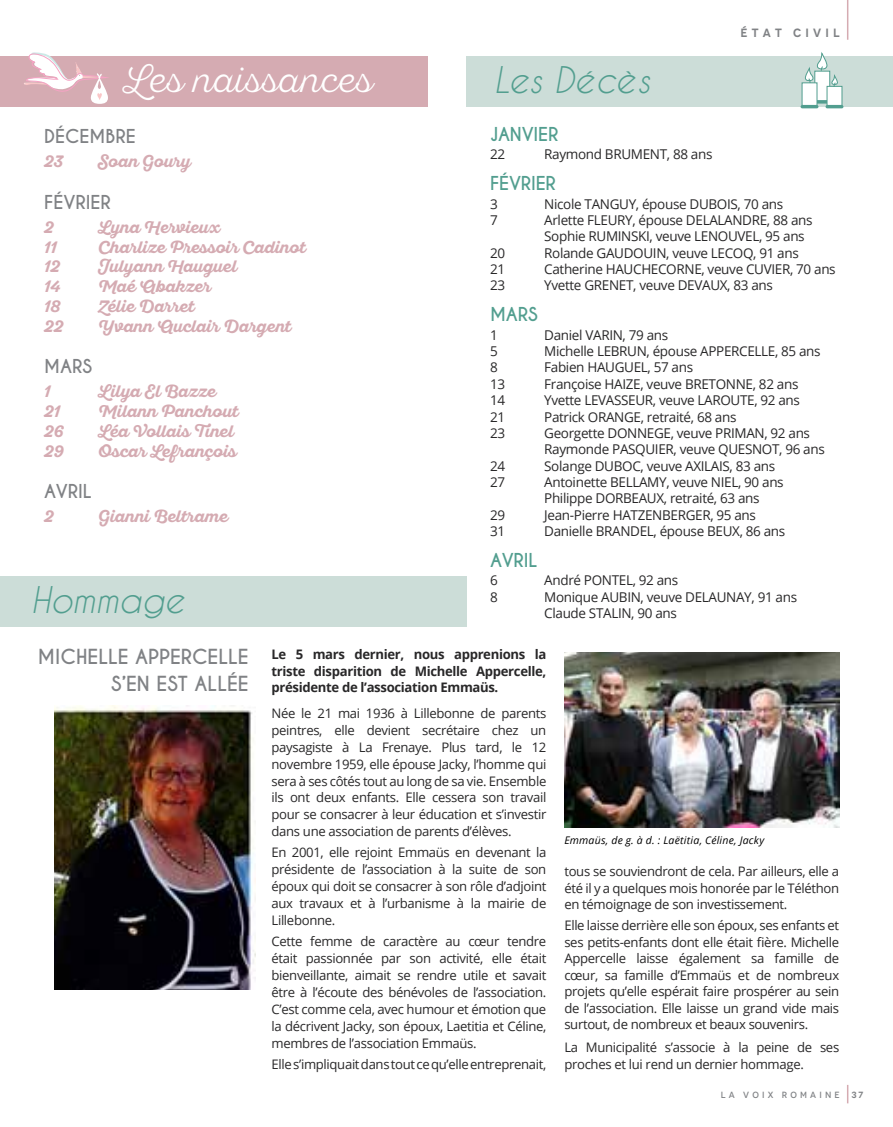
<style>
.page{position:relative;width:893px;height:1127px;background:#fff}
.page>*{position:absolute;margin:0;border:0;box-sizing:border-box;transform-origin:0 0}
.t1{font:300 36px "Sant Elia Script Alt";color:#fff}
.t2{font:italic 34.5px "Caviar Dreams";color:#529e8f}
.t3{font:700 19.5px/27.6px "Caviar Dreams";color:#808285;text-align:right}
.t4{font:700 18px "Caviar Dreams";color:#808285}
.t5{font:700 18px "Caviar Dreams";letter-spacing:-.01em;color:#529e8f}
.t6{font:700 16.5px "Sant Elia Script";color:#d5abb2}
.t7{font:13.5px/16.4px "Open Sans";letter-spacing:-.025em;color:#292829}
.t8{font:13.2px/17px "Open Sans";letter-spacing:-.025em;color:#292829;text-align:justify}
.t9{font:700 13.2px/17px "Open Sans";letter-spacing:-.025em;color:#292829;text-align:justify}
.t10{font:600 12px "Novecento";letter-spacing:.35em;color:#808285}
.t11{font:italic 10.5px "Open Sans";letter-spacing:.02em;color:#000}
.t12{font:500 9px "Novecento";letter-spacing:.35em;color:#808285}
.t13{font:600 9px "Novecento";color:#808285}
</style>
<div class="page">
<div style="left:466px;top:56px;width:427px;height:50px;background:#ccddd8"></div>
<div style="left:0;top:576px;width:466px;height:50px;background:#ccddd8"></div>
<div style="left:0;top:56px;width:427px;height:50px;background:#d5abb2"></div>
<svg style="left:817px;top:88px;width:10px;height:12px"></svg>
<svg style="left:813px;top:100px;width:18px;height:4px"></svg>
<div style="left:827px;top:86px;width:15px;height:20px;background:#fff"></div>
<hr style="left:825px;top:105px;width:18px;height:3px;background:#529e8f;border-radius:2px">
<div style="left:802px;top:82px;width:15px;height:24px;background:#fff"></div>
<hr style="left:801px;top:105px;width:17px;height:3px;background:#529e8f;border-radius:2px">
<svg style="left:804px;top:53px;width:34px;height:35px"></svg>
<svg style="left:24px;top:52px;width:84px;height:52px"></svg>
<svg style="left:847px;top:1085px;width:1px;height:18px"></svg>
<hr style="left:847px;top:0;width:1px;height:40px;background:#d5abb2">
<img style="left:564px;top:653px;width:275px;height:174px">
<img style="left:55px;top:705px;width:200px;height:284px">
<p class="t10" style="left:740px;top:25px;width:101px">ÉTAT CIVIL</p>
<h1 class="t1" style="left:123px;top:55px;width:250px">Les naissances</h1>
<h3 class="t4" style="left:44px;top:126px;width:93px">DÉCEMBRE</h3>
<p class="t6" style="left:44px;top:152px;width:21px">23</p>
<p class="t6" style="left:98px;top:152px;width:94px">Soan Goury</p>
<h3 class="t4" style="left:44px;top:191px;width:68px">FÉVRIER</h3>
<p class="t6" style="left:44px;top:217px;width:11px">2</p>
<p class="t6" style="left:98px;top:217px;width:123px">Lyna Hervieux</p>
<p class="t6" style="left:44px;top:237px;width:14px">11</p>
<p class="t6" style="left:98px;top:237px;width:209px">Charlize Pressoir Cadinot</p>
<p class="t6" style="left:44px;top:257px;width:18px">12</p>
<p class="t6" style="left:98px;top:257px;width:140px">Julyann Hauguel</p>
<p class="t6" style="left:44px;top:277px;width:18px">14</p>
<p class="t6" style="left:98px;top:277px;width:114px">Maé Abakzer</p>
<p class="t6" style="left:44px;top:297px;width:18px">18</p>
<p class="t6" style="left:98px;top:297px;width:98px">Zélie Darret</p>
<p class="t6" style="left:44px;top:316px;width:21px">22</p>
<p class="t6" style="left:98px;top:316px;width:194px">Yvann Auclair Dargent</p>
<h3 class="t4" style="left:44px;top:355px;width:50px">MARS</h3>
<p class="t6" style="left:44px;top:382px;width:8px">1</p>
<p class="t6" style="left:98px;top:382px;width:119px">Lilya El Bazze</p>
<p class="t6" style="left:44px;top:402px;width:18px">21</p>
<p class="t6" style="left:98px;top:402px;width:141px">Milann Panchout</p>
<p class="t6" style="left:44px;top:421px;width:21px">26</p>
<p class="t6" style="left:98px;top:421px;width:137px">Léa Vollais Tinel</p>
<p class="t6" style="left:44px;top:441px;width:21px">29</p>
<p class="t6" style="left:98px;top:441px;width:140px">Oscar Lefrançois</p>
<h3 class="t4" style="left:44px;top:480px;width:49px">AVRIL</h3>
<p class="t6" style="left:44px;top:507px;width:11px">2</p>
<p class="t6" style="left:98px;top:507px;width:131px">Gianni Beltrame</p>
<h2 class="t2" style="left:494px;top:60px;width:158px">Les Décès</h2>
<h3 class="t5" style="left:490px;top:123px;width:70px">JANVIER</h3>
<p class="t7" style="left:490px;top:146px;width:17px">22</p>
<p class="t7" style="left:544px;top:146px;width:170px">Raymond BRUMENT, 88 ans</p>
<h3 class="t5" style="left:490px;top:172px;width:67px">FÉVRIER</h3>
<p class="t7" style="left:490px;top:195px;width:9px">3</p>
<p class="t7" style="left:544px;top:195px;width:241px">Nicole TANGUY, épouse DUBOIS, 70 ans</p>
<p class="t7" style="left:490px;top:212px;width:9px">7</p>
<p class="t7" style="left:544px;top:212px;width:270px">Arlette FLEURY, épouse DELALANDRE, 88 ans<br>Sophie RUMINSKI, veuve LENOUVEL, 95 ans</p>
<p class="t7" style="left:490px;top:244px;width:17px">20</p>
<p class="t7" style="left:544px;top:244px;width:256px">Rolande GAUDOUIN, veuve LECOQ, 91 ans</p>
<p class="t7" style="left:490px;top:261px;width:17px">21</p>
<p class="t7" style="left:544px;top:261px;width:293px">Catherine HAUCHECORNE, veuve CUVIER, 70 ans</p>
<p class="t7" style="left:490px;top:277px;width:17px">23</p>
<p class="t7" style="left:544px;top:277px;width:230px">Yvette GRENET, veuve DEVAUX, 83 ans</p>
<h3 class="t5" style="left:490px;top:303px;width:49px">MARS</h3>
<p class="t7" style="left:490px;top:326px;width:9px">1</p>
<p class="t7" style="left:544px;top:326px;width:126px">Daniel VARIN, 79 ans</p>
<p class="t7" style="left:490px;top:343px;width:9px">5</p>
<p class="t7" style="left:544px;top:343px;width:278px">Michelle LEBRUN, épouse APPERCELLE, 85 ans</p>
<p class="t7" style="left:490px;top:359px;width:9px">8</p>
<p class="t7" style="left:544px;top:359px;width:150px">Fabien HAUGUEL, 57 ans</p>
<p class="t7" style="left:490px;top:375px;width:17px">13</p>
<p class="t7" style="left:544px;top:375px;width:256px">Françoise HAIZE, veuve BRETONNE, 82 ans</p>
<p class="t7" style="left:490px;top:392px;width:17px">14</p>
<p class="t7" style="left:544px;top:392px;width:257px">Yvette LEVASSEUR, veuve LAROUTE, 92 ans</p>
<p class="t7" style="left:490px;top:408px;width:17px">21</p>
<p class="t7" style="left:544px;top:408px;width:194px">Patrick ORANGE, retraité, 68 ans</p>
<p class="t7" style="left:490px;top:424px;width:17px">23</p>
<p class="t7" style="left:544px;top:424px;width:282px">Georgette DONNEGE, veuve PRIMAN, 92 ans<br>Raymonde PASQUIER, veuve QUESNOT, 96 ans</p>
<p class="t7" style="left:490px;top:457px;width:17px">24</p>
<p class="t7" style="left:544px;top:457px;width:233px">Solange DUBOC, veuve AXILAIS, 83 ans</p>
<p class="t7" style="left:490px;top:474px;width:17px">27</p>
<p class="t7" style="left:544px;top:474px;width:241px">Antoinette BELLAMY, veuve NIEL, 90 ans<br>Philippe DORBEAUX, retraité, 63 ans</p>
<p class="t7" style="left:490px;top:506px;width:17px">29</p>
<p class="t7" style="left:544px;top:506px;width:213px">Jean-Pierre HATZENBERGER, 95 ans</p>
<p class="t7" style="left:490px;top:523px;width:17px">31</p>
<p class="t7" style="left:544px;top:523px;width:243px">Danielle BRANDEL, épouse BEUX, 86 ans</p>
<h3 class="t5" style="left:490px;top:549px;width:49px">AVRIL</h3>
<p class="t7" style="left:490px;top:572px;width:9px">6</p>
<p class="t7" style="left:544px;top:572px;width:136px">André PONTEL, 92 ans</p>
<p class="t7" style="left:490px;top:588px;width:9px">8</p>
<p class="t7" style="left:544px;top:588px;width:254px">Monique AUBIN, veuve DELAUNAY, 91 ans<br>Claude STALIN, 90 ans</p>
<p class="t9" style="left:271px;top:645px;width:276px">Le 5 mars dernier, nous apprenions la triste disparition de Michelle Appercelle, présidente de l’association Emmaüs.</p>
<p class="t8" style="left:271px;top:704px;width:276px">Née le 21 mai 1936 à Lillebonne de parents peintres, elle devient secrétaire chez un paysagiste à La Frenaye. Plus tard, le 12 novembre 1959, elle épouse Jacky, l’homme qui sera à ses côtés tout au long de sa vie. Ensemble ils ont deux enfants. Elle cessera son travail pour se consacrer à leur éducation et s’investir dans une association de parents d’élèves.</p>
<p class="t8" style="left:271px;top:844px;width:276px">En 2001, elle rejoint Emmaüs en devenant la présidente de l’association à la suite de son époux qui doit se consacrer à son rôle d’adjoint aux travaux et à l’urbanisme à la mairie de Lillebonne.</p>
<p class="t8" style="left:271px;top:933px;width:276px">Cette femme de caractère au cœur tendre était passionnée par son activité, elle était bienveillante, aimait se rendre utile et savait être à l’écoute des bénévoles de l’association.<br>C’est comme cela, avec humour et émotion que la décrivent Jacky, son époux, Laetitia et Céline, membres de l’association Emmaüs.</p>
<p class="t8" style="left:271px;top:1055px;width:276px">Elle s’impliquait dans tout ce qu’elle entreprenait,</p>
<h2 class="t2" style="left:31px;top:580px;width:154px">Hommage</h2>
<h3 class="t3" style="left:38px;top:643px;width:212px">MICHELLE APPERCELLE<br>S’EN EST ALLÉE</h3>
<p class="t11" style="left:564px;top:833px;width:202px">Emmaüs, de g. à d. : Laëtitia, Céline, Jacky</p>
<p class="t8" style="left:564px;top:862px;width:276px">tous se souviendront de cela. Par ailleurs, elle a été il y a quelques mois honorée par le Téléthon en témoignage de son investissement.</p>
<p class="t8" style="left:564px;top:916px;width:276px">Elle laisse derrière elle son époux, ses enfants et ses petits-enfants dont elle était fière. Michelle Appercelle laisse également sa famille de cœur, sa famille d’Emmaüs et de nombreux projets qu’elle espérait faire prospérer au sein de l’association. Elle laisse un grand vide mais surtout, de nombreux et beaux souvenirs.</p>
<p class="t8" style="left:564px;top:1039px;width:276px">La Municipalité s’associe à la peine de ses proches et lui rend un dernier hommage.</p>
<p class="t12" style="left:721px;top:1089px;width:120px">LA VOIX ROMAINE</p>
<p class="t13" style="left:851px;top:1089px;width:13px">37</p>
</div>
